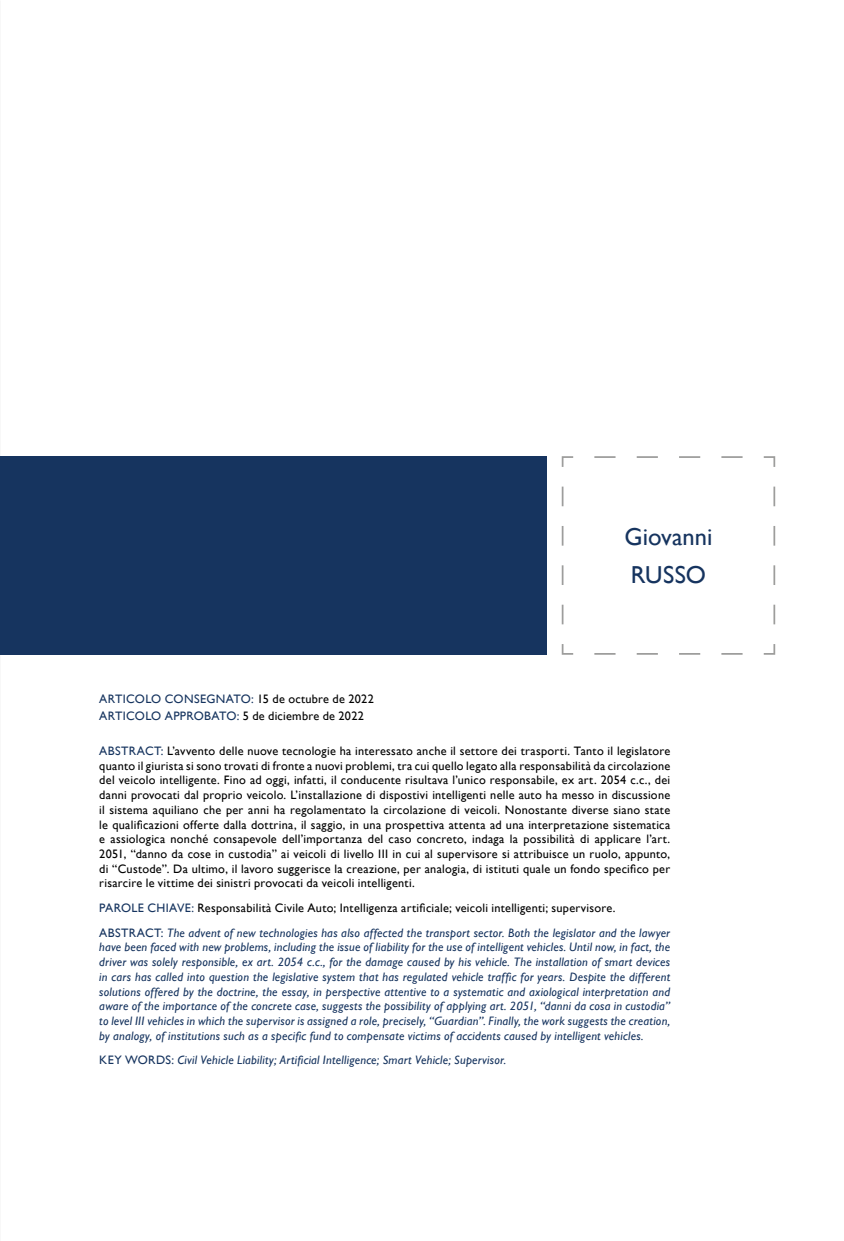
<style>
.page{position:relative;width:844px;height:1241px;background:#fff}
.page>*{position:absolute;margin:0;border:0;box-sizing:border-box;transform-origin:0 0}
.t1{font:24.5px/37.8px "Gill Sans";color:#16345f}
.t2{font:italic 12.25px/14.7px "Gill Sans";letter-spacing:.02em;color:#16345f}
.t3{font:12.25px/14.7px "Gill Sans";letter-spacing:.02em;color:#000;text-align:justify}
.t4{font:12.25px/17.5px "Gill Sans";letter-spacing:.02em;color:#16345f}
.s1{color:#000}
.s2{color:#16345f}
.s3{font-style:normal}
.s4{font-style:normal;color:#000}
</style>
<div class="page">
<div style="left:0;top:456px;width:546px;height:198px;background:#16345f"></div>
<svg style="left:561px;top:456px;width:214px;height:199px"></svg>
<h1 class="t1" style="left:624px;top:517px;width:89px">Giovanni<br>RUSSO</h1>
<p class="t4" style="left:99px;top:689px;width:276px">ARTICOLO CONSEGNATO: <span class="s1">15 de octubre de 2022<br></span>ARTICOLO APPROBATO: <span class="s1">5 de diciembre de 2022</span></p>
<p class="t3" style="left:99px;top:743px;width:572px"><span class="s2">ABSTRACT:</span> L’avvento delle nuove tecnologie ha interessato anche il settore dei trasporti. Tanto il legislatore quanto il giurista si sono trovati di fronte a nuovi problemi, tra cui quello legato alla responsabilità da circolazione del veicolo intelligente. Fino ad oggi, infatti, il conducente risultava l’unico responsabile, ex art. 2054 c.c., dei danni provocati dal proprio veicolo. L’installazione di dispostivi intelligenti nelle auto ha messo in discussione il sistema aquiliano che per anni ha regolamentato la circolazione di veicoli. Nonostante diverse siano state le qualificazioni offerte dalla dottrina, il saggio, in una prospettiva attenta ad una interpretazione sistematica e assiologica nonché consapevole dell’importanza del caso concreto, indaga la possibilità di applicare l’art.<br>2051, “danno da cose in custodia” ai veicoli di livello III in cui al supervisore si attribuisce un ruolo, appunto, di “Custode”. Da ultimo, il lavoro suggerisce la creazione, per analogia, di istituti quale un fondo specifico per risarcire le vittime dei sinistri provocati da veicoli intelligenti.</p>
<p class="t2" style="left:99px;top:895px;width:572px;line-height:24.7px"><span class="s3">PAROLE CHIAVE:</span> <span class="s4">Responsabilità Civile Auto; Intelligenza artificiale; veicoli intelligenti; supervisore.<br></span><span class="s3">ABSTRACT:</span> The advent of new technologies has also affected the transport sector. Both the legislator and the lawyer</p>
<p class="t2" style="left:99px;top:939px;width:572px;text-align:justify">have been faced with new problems, including the issue of liability for the use of intelligent vehicles. Until now, in fact, the driver was solely responsible, ex art. 2054 c.c., for the damage caused by his vehicle. The installation of smart devices in cars has called into question the legislative system that has regulated vehicle traffic for years. Despite the different solutions offered by the doctrine, the essay, in perspective attentive to a systematic and axiological interpretation and aware of the importance of the concrete case, suggests the possibility of applying art. 2051, “danni da cosa in custodia” to level III vehicles in which the supervisor is assigned a role, precisely, “Guardian”. Finally, the work suggests the creation, by analogy, of institutions such as a specific fund to compensate victims of accidents caused by intelligent vehicles.</p>
<p class="t2" style="left:99px;top:1052px;width:408px"><span class="s3">KEY WORDS:</span> Civil Vehicle Liability; Artificial Intelligence; Smart Vehicle; Supervisor.</p>
</div>
